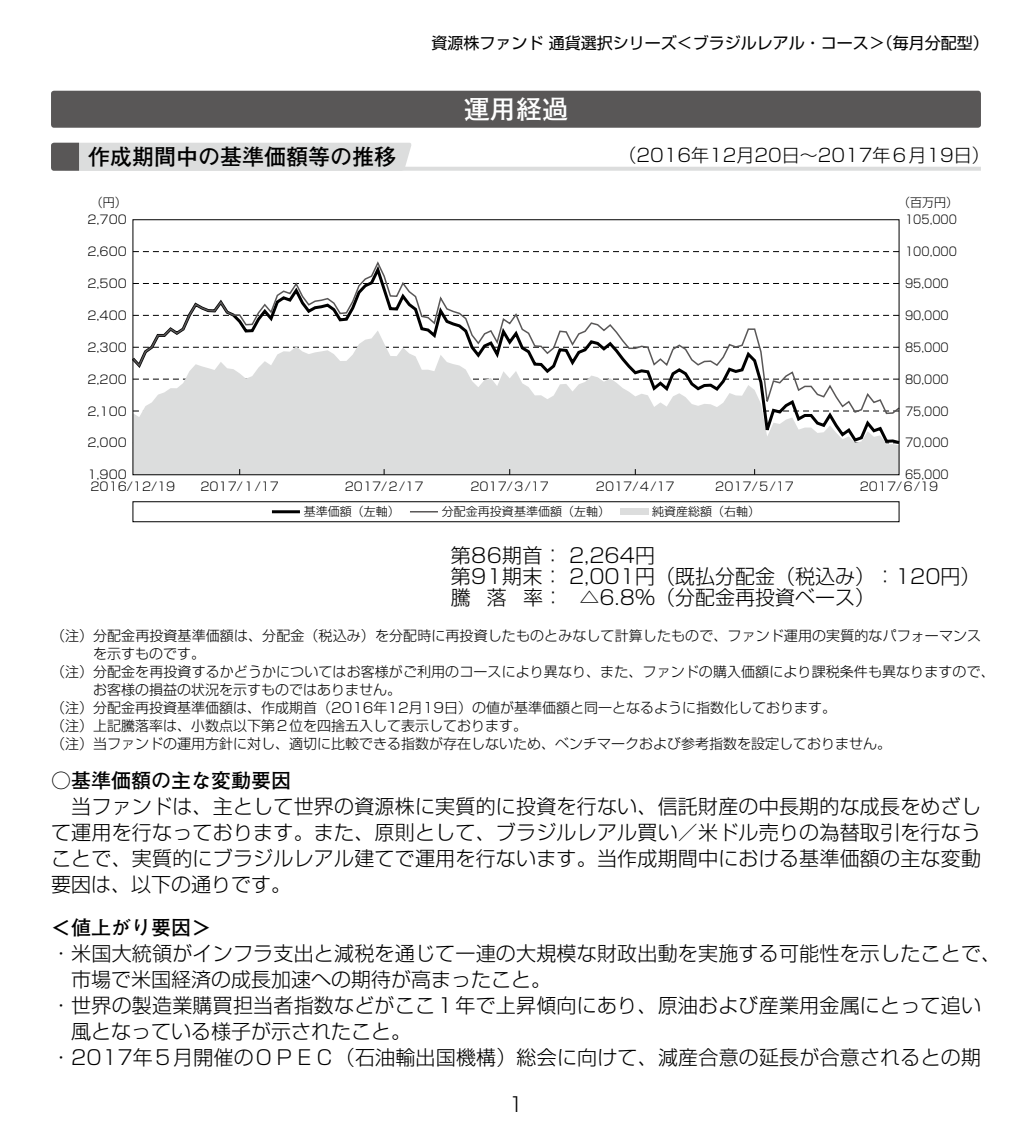
<style>
.page{position:relative;width:1032px;height:1134px;background:#fff}
.page>*{position:absolute;margin:0;border:0;box-sizing:border-box;transform-origin:0 0}
.t1{font:700 26px "Futo Go B101 Pr 6";color:#fff}
.t2{font:700 22px "Futo Go B101 Pr 6";color:#000}
.t3{font:300 20px/26px "Shin Go Pr 6";letter-spacing:.01em;color:#000}
.t4{font:700 20px "Futo Go B101 Pr 6";color:#000}
.t5{font:300 18px "Shin Go Pr 6";color:#000}
.t6{font:16px "Shin Go Pr 6";color:#000}
.t7{font:300 14px "Shin Go Pr 6";color:#000}
.t8{font:300 12px "Shin Go Pr 6";color:#000}
.t9{font:300 12px "Shin Go Pr 6";color:#000;scale:.9 1}
</style>
<div class="page">
<hr style="left:65px;top:167px;width:916px;height:4px;background:#dcdddd">
<svg style="left:51px;top:143px;width:361px;height:28px"></svg>
<div style="left:620px;top:509px;width:28px;height:6px;background:#dcdddd"></div>
<hr style="left:272px;top:510px;width:28px;height:3px;background:#000">
<svg style="left:410px;top:511px;width:28px;height:1px"></svg>
<svg style="left:135px;top:251px;width:762px;height:1px"></svg>
<div style="left:135px;top:446px;width:762px;height:27px;background:#dcdddd"></div>
<svg style="left:135px;top:415px;width:762px;height:31px"></svg>
<svg style="left:135px;top:261px;width:762px;height:154px"></svg>
<div style="left:133px;top:219px;width:766px;height:256px;border:1px solid #000"></div>
<div style="left:51px;top:91px;width:930px;height:37px;background:#595757;border-radius:3px"></div>
<p class="t6" style="left:431px;top:30px;width:559px">資源株ファンド 通貨選択シリーズ＜ブラジルレアル・コース＞（毎月分配型）</p>
<h1 class="t1" style="left:464px;top:88px;width:105px">運用経過</h1>
<p class="t2" style="left:88px;top:139px;width:310px">作成期間中の基準価額等の推移</p>
<p class="t5" style="left:619px;top:140px;width:373px">（2016年12月20日～2017年６月19日）</p>
<p class="t8" style="left:91px;top:193px;width:37px">（円）</p>
<p class="t8" style="left:898px;top:193px;width:61px">（百万円）</p>
<p class="t8" style="left:87px;top:210px;width:41px">2,700</p>
<p class="t9" style="left:905px;top:210px;width:59px">105,000</p>
<p class="t8" style="left:87px;top:242px;width:41px">2,600</p>
<p class="t9" style="left:905px;top:242px;width:59px">100,000</p>
<p class="t8" style="left:87px;top:274px;width:41px">2,500</p>
<p class="t9" style="left:905px;top:274px;width:50px">95,000</p>
<p class="t8" style="left:87px;top:306px;width:41px">2,400</p>
<p class="t9" style="left:905px;top:306px;width:50px">90,000</p>
<p class="t8" style="left:87px;top:337px;width:41px">2,300</p>
<p class="t9" style="left:905px;top:337px;width:50px">85,000</p>
<p class="t8" style="left:87px;top:369px;width:41px">2,200</p>
<p class="t9" style="left:905px;top:369px;width:50px">80,000</p>
<p class="t8" style="left:87px;top:401px;width:41px">2,100</p>
<p class="t9" style="left:905px;top:401px;width:50px">75,000</p>
<p class="t8" style="left:87px;top:433px;width:41px">2,000</p>
<p class="t9" style="left:905px;top:433px;width:50px">70,000</p>
<p class="t8" style="left:87px;top:465px;width:41px">1,900</p>
<p class="t9" style="left:905px;top:465px;width:50px">65,000</p>
<p class="t8" style="left:90px;top:477px;width:86px">2016/12/19</p>
<p class="t8" style="left:200px;top:477px;width:80px">2017/１/17</p>
<p class="t8" style="left:345px;top:477px;width:80px">2017/２/17</p>
<p class="t8" style="left:470px;top:477px;width:80px">2017/３/17</p>
<p class="t8" style="left:596px;top:477px;width:80px">2017/４/17</p>
<p class="t8" style="left:715px;top:477px;width:80px">2017/５/17</p>
<p class="t8" style="left:860px;top:477px;width:80px">2017/６/19</p>
<p class="t8" style="left:304px;top:502px;width:97px">基準価額（左軸）</p>
<p class="t8" style="left:442px;top:502px;width:169px">分配金再投資基準価額（左軸）</p>
<p class="t8" style="left:652px;top:502px;width:109px">純資産総額（右軸）</p>
<p class="t3" style="left:451px;top:543px;width:531px;line-height:21px">第86期首： 2,264円<br>第91期末： 2,001円（既払分配金（税込み）：120円）騰 落 率： △6.8％（分配金再投資ベース）</p>
<p class="t7" style="left:51px;top:625px;width:932px">（注）分配金再投資基準価額は、分配金（税込み）を分配時に再投資したものとみなして計算したもので、ファンド運用の実質的なパフォーマンス</p>
<p class="t7" style="left:93px;top:643px;width:113px">を示すものです。</p>
<p class="t7" style="left:51px;top:661px;width:945px">（注）分配金を再投資するかどうかについてはお客様がご利用のコースにより異なり、また、ファンドの購入価額により課税条件も異なりますので、</p>
<p class="t7" style="left:93px;top:679px;width:309px">お客様の損益の状況を示すものではありません。</p>
<p class="t7" style="left:51px;top:697px;width:787px">（注）分配金再投資基準価額は、作成期首（2016年12月19日）の値が基準価額と同一となるように指数化しております。</p>
<p class="t7" style="left:51px;top:715px;width:478px">（注）上記騰落率は、小数点以下第２位を四捨五入して表示しております。</p>
<p class="t7" style="left:51px;top:733px;width:842px">（注）当ファンドの運用方針に対し、適切に比較できる指数が存在しないため、ベンチマークおよび参考指数を設定しておりません。</p>
<p class="t4" style="left:51px;top:764px;width:241px">○基準価額の主な変動要因</p>
<p class="t3" style="left:51px;top:791px;width:931px;text-align:justify">　当ファンドは、主として世界の資源株に実質的に投資を行ない、信託財産の中長期的な成長をめざして運用を行なっております。また、原則として、ブラジルレアル買い／米ドル売りの為替取引を行なうことで、実質的にブラジルレアル建てで運用を行ないます。当作成期間中における基準価額の主な変動要因は、以下の通りです。</p>
<p class="t4" style="left:51px;top:911px;width:161px">＜値上がり要因＞</p>
<p class="t3" style="left:51px;top:938px;width:952px">・米国大統領がインフラ支出と減税を通じて一連の大規模な財政出動を実施する可能性を示したことで、</p>
<p class="t3" style="left:71px;top:964px;width:482px">市場で米国経済の成長加速への期待が高まったこと。</p>
<p class="t3" style="left:51px;top:990px;width:931px">・世界の製造業購買担当者指数などがここ１年で上昇傾向にあり、原油および産業用金属にとって追い</p>
<p class="t3" style="left:71px;top:1016px;width:341px">風となっている様子が示されたこと。</p>
<p class="t3" style="left:51px;top:1042px;width:931px">・2017年５月開催のＯＰＥＣ（石油輸出国機構）総会に向けて、減産合意の延長が合意されるとの期</p>
<p class="t3" style="left:508px;top:1089px;width:17px">1</p>
</div>
